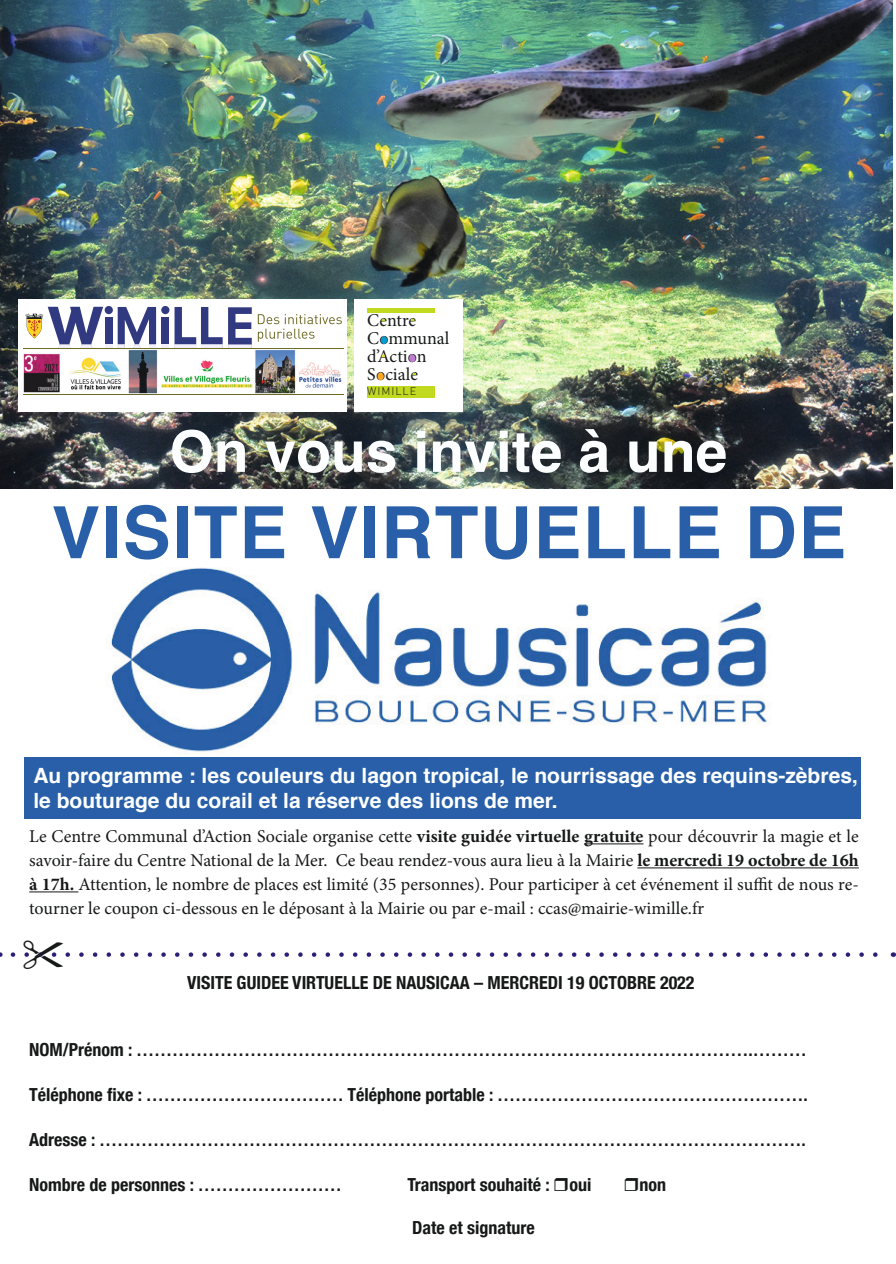
<style>
.page{position:relative;width:896px;height:1264px;background:#fff}
.page>*{position:absolute;margin:0;border:0;box-sizing:border-box;transform-origin:0 0}
.t1{font:700 72px "Helvetica";letter-spacing:.02em;color:#285fa8}
.t2{font:700 57px "Helvetica";color:#fcfeff}
.t3{font:700 21px/25.2px "Helvetica";color:#feffff}
.t4{font:18px/24px "Minion Pro";color:#171818;text-align:justify}
.t5{font:700 condensed 18px "Helvetica Neue";color:#171818}
.t6{font:300 10.95px "DIN";letter-spacing:.09em;color:#171818}
.s1{font-weight:700}
</style>
<div class="page">
<img style="left:0;top:0;width:892px;height:488px">
<img style="left:108px;top:568px;width:663px;height:184px">
<div style="left:25px;top:756px;width:835px;height:62px;background:#285fa8"></div>
<hr style="left:584px;top:843px;width:59px;height:1px;background:#171818">
<hr style="left:637px;top:867px;width:221px;height:1px;background:#171818">
<hr style="left:29px;top:891px;width:49px;height:1px;background:#171818">
<div style="left:19px;top:299px;width:328px;height:113px;background:#fff"></div>
<hr style="left:23px;top:348px;width:321px;height:1px;background:#6f6a24">
<hr style="left:23px;top:393px;width:321px;height:2px;background:#6f6a24">
<img style="left:23px;top:307px;width:319px;height:87px">
<div style="left:354px;top:299px;width:109px;height:113px;background:#fff"></div>
<div style="left:409px;top:354px;width:6px;height:8px;background:#c07cd2;border-radius:50%"></div>
<div style="left:377px;top:373px;width:7px;height:7px;background:#faa724;border-radius:50%"></div>
<div style="left:381px;top:336px;width:6px;height:8px;background:#009cd0;border-radius:50%"></div>
<svg style="left:381px;top:352px;width:4px;height:5px"></svg>
<div style="left:367px;top:386px;width:67px;height:12px;background:#c1da1f"></div>
<hr style="left:367px;top:308px;width:67px;height:4px;background:#c1da1f">
<svg style="left:13px;top:952px;width:865px;height:5px"></svg>
<p class="t4" style="left:367px;top:308px;width:51px">Centre</p>
<p class="t4" style="left:367px;top:326px;width:84px">Communal</p>
<p class="t4" style="left:367px;top:344px;width:61px">d’Action</p>
<p class="t4" style="left:367px;top:362px;width:52px">Sociale</p>
<p class="t6" style="left:367px;top:384px;width:51px">WIMILLE</p>
<p class="t2" style="left:169px;top:406px;width:559px">On vous invite à une</p>
<p class="t1" style="left:52px;top:474px;width:796px">VISITE VIRTUELLE DE</p>
<p class="t3" style="left:33px;top:763px;width:825px">Au programme : les couleurs du lagon tropical, le nourrissage des requins-zèbres, le bouturage du corail et la réserve des lions de mer.</p>
<p class="t4" style="left:29px;top:824px;width:831px">Le Centre Communal d’Action Sociale organise cette <span class="s1">visite guidée virtuelle gratuite</span> pour découvrir la magie et le savoir-faire du Centre National de la Mer. Ce beau rendez-vous aura lieu à la Mairie <span class="s1">le mercredi 19 octobre de 16h à 17h.</span> Attention, le nombre de places est limité (35 personnes). Pour participer à cet événement il suffit de nous re&shy;tourner le coupon ci-dessous en le déposant à la Mairie ou par e-mail : ccas@mairie-wimille.fr</p>
<p class="t5" style="left:187px;top:971px;width:509px">VISITE GUIDEE VIRTUELLE DE NAUSICAA – MERCREDI 19 OCTOBRE 2022</p>
<p class="t5" style="left:29px;top:1038px;width:779px">NOM/Prénom : ………………………………………………………………………………………….………</p>
<p class="t5" style="left:29px;top:1083px;width:779px">Téléphone fixe : …………………………… Téléphone portable : …………………………………………….</p>
<p class="t5" style="left:29px;top:1128px;width:778px">Adresse : ……………………………………………………………………………………………………….</p>
<p class="t5" style="left:29px;top:1173px;width:314px">Nombre de personnes : ……………………</p>
<p class="t5" style="left:407px;top:1173px;width:185px">Transport souhaité : oui</p>
<p class="t5" style="left:639px;top:1173px;width:28px">non</p>
<p class="t5" style="left:412px;top:1216px;width:124px">Date et signature</p>
</div>
